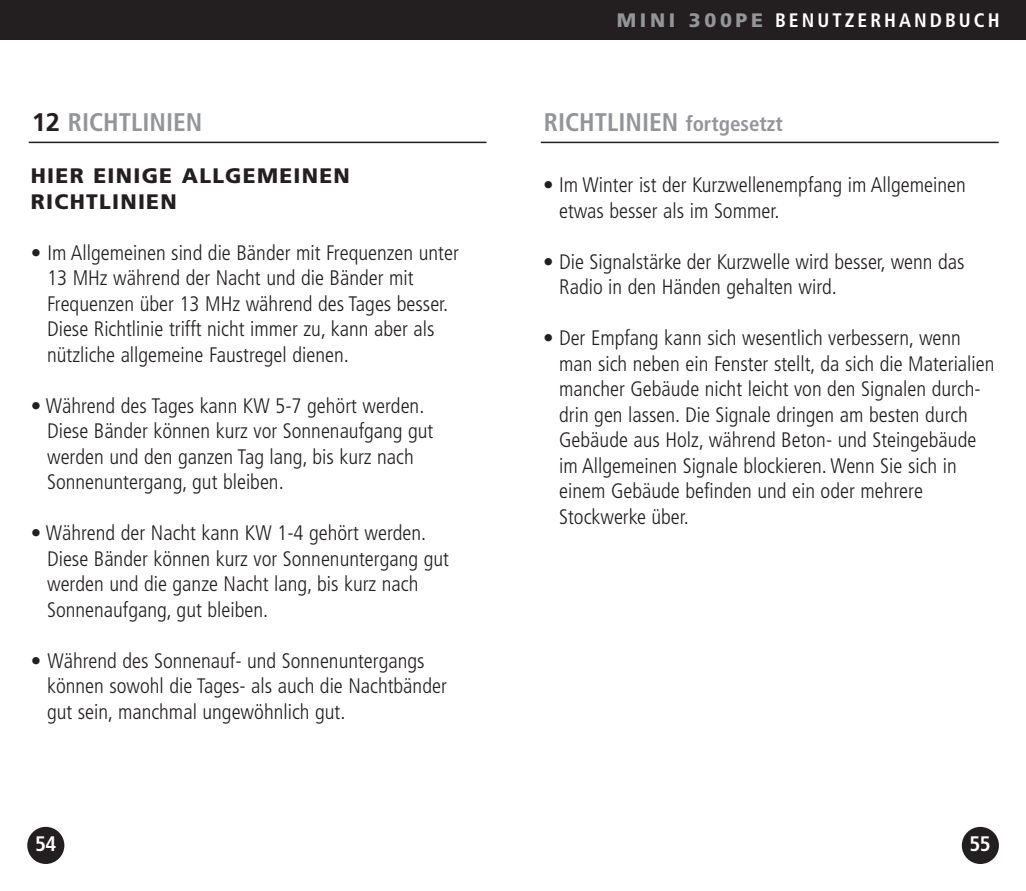
<style>
.page{position:relative;width:1026px;height:891px;background:#fff}
.page>*{position:absolute;margin:0;border:0;box-sizing:border-box;transform-origin:0 0}
.t1{font:700 condensed 25.5px "Frutiger";color:#939598}
.t2{font:300 condensed 21px/25.5px "Frutiger";color:#231f20}
.t3{font:900 21px/25.5px "Frutiger";letter-spacing:.06em;color:#231f20}
.t4{font:700 condensed 21px "Frutiger";color:#fff}
.t5{font:700 condensed 19.5px "Frutiger";letter-spacing:.155em;color:#fff}
.s1{font-stretch:normal;color:#231f20}
.s2{font-weight:900;font-stretch:normal;color:#939598}
.s3{font-size:21px}
</style>
<div class="page">
<div style="left:513px;top:0;width:513px;height:40px;background:#231f20"></div>
<div style="left:962px;top:827px;width:37px;height:37px;background:#231f20;border-radius:50%"></div>
<div style="left:0;top:0;width:513px;height:40px;background:#231f20"></div>
<div style="left:27px;top:827px;width:37px;height:37px;background:#231f20;border-radius:50%"></div>
<hr style="left:29px;top:142px;width:458px;height:1px;background:#231f20">
<hr style="left:541px;top:142px;width:458px;height:1px;background:#231f20">
<p class="t1" style="left:32px;top:112px;width:172px"><span class="s1">12</span> RICHTLINIEN</p>
<p class="t3" style="left:31px;top:165px;width:320px">HIER EINIGE ALLGEMEINEN<br>RICHTLINIEN</p>
<p class="t2" style="left:47px;top:241px;width:413px;text-indent:-16px">• Im Allgemeinen sind die Bänder mit Frequenzen unter 13 MHz während der Nacht und die Bänder mit Frequenzen über 13 MHz während des Tages besser.<br>Diese Richtlinie trifft nicht immer zu, kann aber als nützliche allgemeine Faustregel dienen.</p>
<p class="t2" style="left:47px;top:394px;width:388px;text-indent:-16px">• Während des Tages kann KW 5-7 gehört werden.<br>Diese Bänder können kurz vor Sonnenaufgang gut werden und den ganzen Tag lang, bis kurz nach Sonnenuntergang, gut bleiben.</p>
<p class="t2" style="left:47px;top:522px;width:403px;text-indent:-16px">• Während der Nacht kann KW 1-4 gehört werden.<br>Diese Bänder können kurz vor Sonnenuntergang gut werden und die ganze Nacht lang, bis kurz nach Sonnenaufgang, gut bleiben.</p>
<p class="t2" style="left:47px;top:649px;width:401px;text-indent:-16px">• Während des Sonnenauf- und Sonnenuntergangs können sowohl die Tages- als auch die Nachtbänder gut sein, manchmal ungewöhnlich gut.</p>
<p class="t5" style="left:617px;top:12px;width:384px"><span class="s2">MINI 300PE</span> BENUTZERHANDBUCH</p>
<p class="t1" style="left:544px;top:112px;width:241px">RICHTLINIEN <span class="s3">fortgesetzt</span></p>
<p class="t2" style="left:559px;top:174px;width:408px;text-indent:-16px">• Im Winter ist der Kurzwellenempfang im Allgemeinen etwas besser als im Sommer.</p>
<p class="t2" style="left:559px;top:250px;width:407px;text-indent:-16px">• Die Signalstärke der Kurzwelle wird besser, wenn das<br>Radio in den Händen gehalten wird.</p>
<p class="t2" style="left:559px;top:327px;width:437px;text-indent:-16px">• Der Empfang kann sich wesentlich verbessern, wenn man sich neben ein Fenster stellt, da sich die Materialien mancher Gebäude nicht leicht von den Signalen durch&shy;drin gen lassen. Die Signale dringen am besten durch Gebäude aus Holz, während Beton- und Steingebäude im Allgemeinen Signale blockieren. Wenn Sie sich in einem Gebäude befinden und ein oder mehrere Stockwerke über.</p>
<p class="t4" style="left:35px;top:835px;width:23px">54</p>
<p class="t4" style="left:970px;top:835px;width:23px">55</p>
</div>
